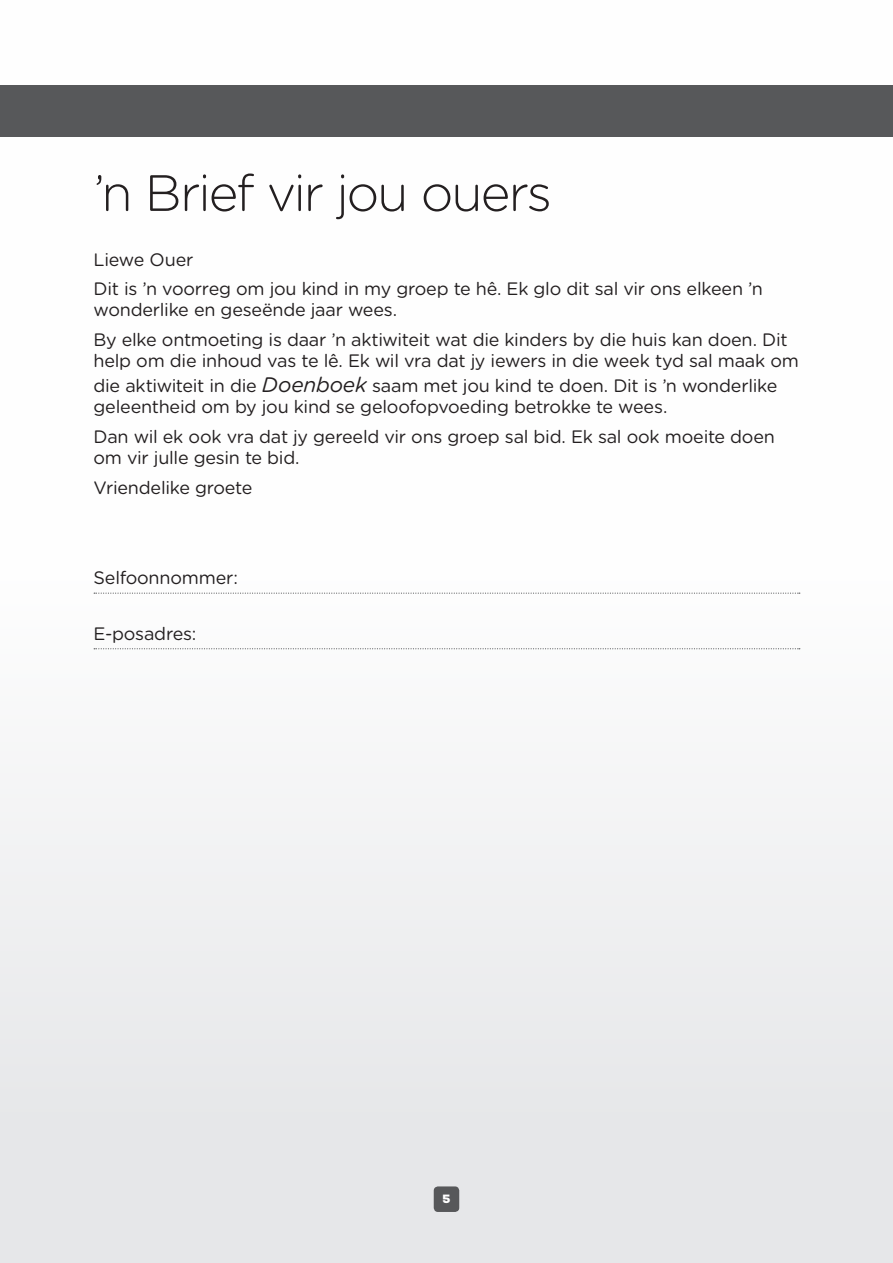
<style>
.page{position:relative;width:893px;height:1263px;background:#fff}
.page>*{position:absolute;margin:0;border:0;box-sizing:border-box;transform-origin:0 0}
.t1{font:300 51px "Gotham Rounded";letter-spacing:-.045em;color:#231f20}
.t2{font:18px/29.5px "Gotham Rounded";letter-spacing:-.015em;color:#231f20}
.t3{font:900 12px "Nexa Slab";color:#fff}
.s1{font-style:italic;font-size:21px}
</style>
<div class="page">
<div style="left:0;top:0;width:893px;height:1263px;background:linear-gradient(to bottom,#fff,#e7e8ea)"></div>
<div style="left:0;top:85px;width:893px;height:51px;background:#57585a"></div>
<div style="left:434px;top:1186px;width:25px;height:26px;background:#57585a;border-radius:4px"></div>
<svg style="left:94px;top:593px;width:706px;height:1px"></svg>
<svg style="left:94px;top:648px;width:706px;height:1px"></svg>
<h1 class="t1" style="left:94px;top:159px;width:460px">’n Brief vir jou ouers</h1>
<p class="t2" style="left:94px;top:244px;width:671px">Liewe Ouer<br>Dit is ’n voorreg om jou kind in my groep te hê. Ek glo dit sal vir ons elkeen ’n</p>
<p class="t2" style="left:94px;top:294px;width:696px">wonderlike en geseënde jaar wees.<br>By elke ontmoeting is daar ’n aktiwiteit wat die kinders by die huis kan doen. Dit</p>
<p class="t2" style="left:94px;top:347px;width:707px;line-height:25.2px">help om die inhoud vas te lê. Ek wil vra dat jy iewers in die week tyd sal maak om die aktiwiteit in die <span class="s1">Doenboek</span> saam met jou kind te doen. Dit is ’n wonderlike</p>
<p class="t2" style="left:94px;top:391px;width:683px">geleentheid om by jou kind se geloofopvoeding betrokke te wees.<br>Dan wil ek ook vra dat jy gereeld vir ons groep sal bid. Ek sal ook moeite doen</p>
<p class="t2" style="left:94px;top:441px;width:208px;line-height:30.2px">om vir julle gesin te bid.<br>Vriendelike groete</p>
<p class="t2" style="left:94px;top:562px;width:146px">Selfoonnommer:</p>
<p class="t2" style="left:94px;top:618px;width:104px">E-posadres:</p>
<p class="t3" style="left:442px;top:1191px;width:9px">5</p>
</div>
